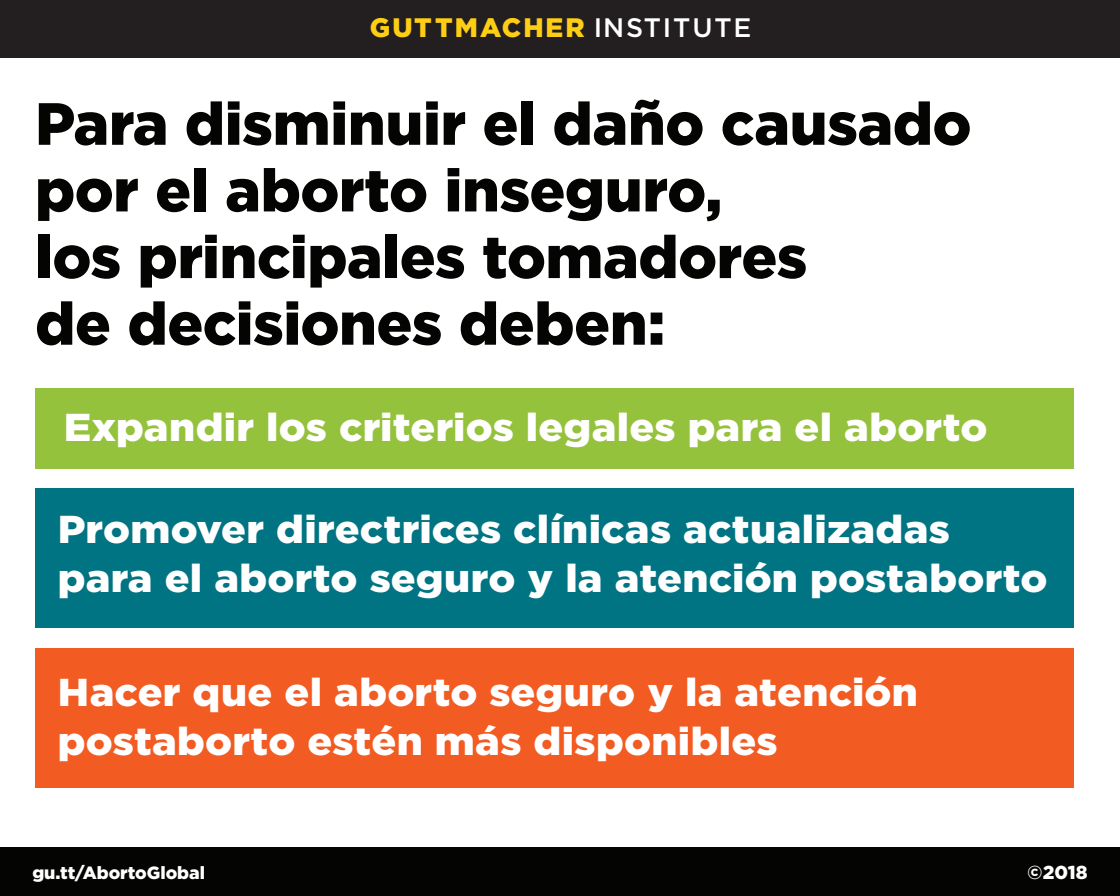
<style>
.page{position:relative;width:1120px;height:896px;background:#fff}
.page>*{position:absolute;margin:0;border:0;box-sizing:border-box;transform-origin:0 0}
.t1{font:900 59.41px/66.7px "Gotham";letter-spacing:-.005em;color:#040503}
.t2{font:900 38.85px/49.1px "Gotham";letter-spacing:.005em;color:#fff;scale:1.06 1}
.t3{font:900 26.69px "Gotham";letter-spacing:.07em;color:#fece15}
.t4{font:900 18.72px "Gotham";color:#fff}
.t5{font:900 17.68px "Gotham";color:#fff}
.s1{font-weight:500;color:#fff}
</style>
<div class="page">
<div style="left:0;top:0;width:1120px;height:58px;background:#231f20"></div>
<div style="left:35px;top:388px;width:1039px;height:80px;background:#95c23c"></div>
<div style="left:35px;top:488px;width:1039px;height:140px;background:#007482"></div>
<div style="left:35px;top:648px;width:1039px;height:140px;background:#f25b21"></div>
<div style="left:0;top:847px;width:1120px;height:49px;background:#040503"></div>
<p class="t3" style="left:370px;top:9px;width:383px">GUTTMACHER <span class="s1">INSTITUTE</span></p>
<h1 class="t1" style="left:35px;top:90px;width:938px">Para disminuir el daño causado por el aborto inseguro,<br>los principales tomadores<br>de decisiones deben:</h1>
<p class="t2" style="left:64px;top:402px;width:873px">Expandir los criterios legales para el aborto</p>
<p class="t2" style="left:58px;top:505px;width:935px">Promover directrices clínicas actualizadas para el aborto seguro y la atención postaborto</p>
<p class="t2" style="left:58px;top:668px;width:813px">Hacer que el aborto seguro y la atención postaborto estén más disponibles</p>
<p class="t5" style="left:32px;top:860px;width:174px">gu.tt/AbortoGlobal</p>
<p class="t4" style="left:1027px;top:859px;width:62px">©2018</p>
</div>
